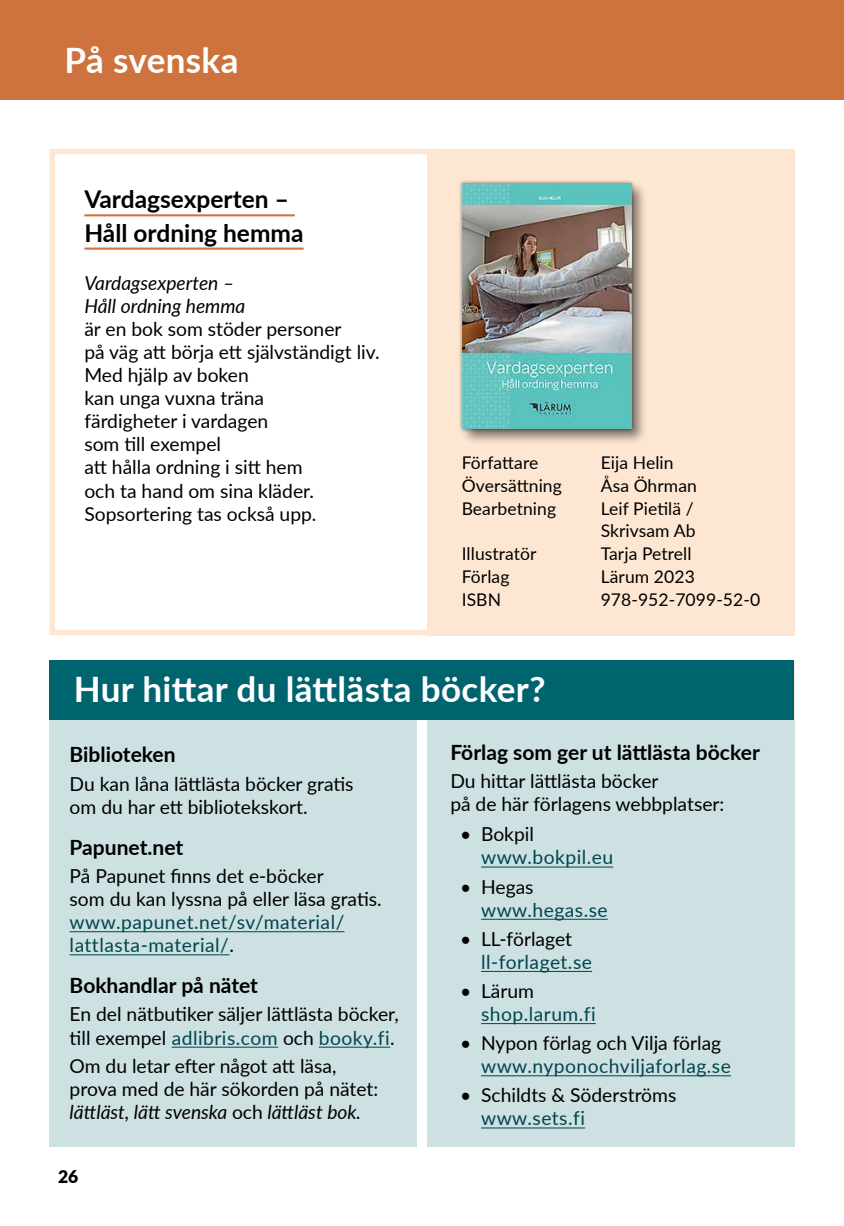
<style>
.page{position:relative;width:844px;height:1226px;background:#fff}
.page>*{position:absolute;margin:0;border:0;box-sizing:border-box;transform-origin:0 0}
.Sivun_otsikko_valk{font:700 35px "Lato";letter-spacing:.01em;color:#fff}
.Kirjan_nimi_Svenska{font:700 24.5px/33.2px "Lato";color:#000}
.Leipaotsikko{font:700 21px "Lato";color:#000}
.Leipaa{font:19.25px/23.1px "Lato";color:#000}
.Kuvaus{font:19.25px/23.1px "Lato";color:#000}
.Leipalistaus{font:19.25px/23.1px "Lato";color:#000}
.Leipalistaus-2{font:19.25px/23.1px "Lato";letter-spacing:.025em;color:#00464d}
.Kuvaus-2{font:italic 19.25px/23.1px "Lato";color:#000}
.Tiedot{font:17.5px/22.8px "Lato";letter-spacing:.005em;color:#000}
.t1{font:900 17.5px "Lato";color:#000}
.s1{color:#00464d}
.s2{font-style:italic}
.s3{color:#000}
</style>
<div class="page">
<div style="left:427px;top:149px;width:367px;height:486px;background:#fee7d2"></div>
<svg style="left:49px;top:149px;width:393px;height:487px"></svg>
<div style="left:50px;top:719px;width:367px;height:427px;background:#cde0e2"></div>
<div style="left:427px;top:719px;width:367px;height:427px;background:#cde0e2"></div>
<div style="left:50px;top:660px;width:744px;height:59px;background:#00646e"></div>
<div style="left:0;top:0;width:843px;height:99px;background:#ce723e"></div>
<hr style="left:84px;top:214px;width:211px;height:2px;background:#ce723e">
<hr style="left:84px;top:247px;width:219px;height:3px;background:#ce723e">
<hr style="left:70px;top:931px;width:274px;height:1px;background:#00464d">
<hr style="left:70px;top:954px;width:159px;height:1px;background:#00464d">
<hr style="left:172px;top:1046px;width:106px;height:1px;background:#00464d">
<hr style="left:319px;top:1046px;width:71px;height:1px;background:#00464d">
<hr style="left:481px;top:866px;width:132px;height:1px;background:#00464d">
<hr style="left:481px;top:918px;width:126px;height:1px;background:#00464d">
<hr style="left:481px;top:971px;width:111px;height:1px;background:#00464d">
<hr style="left:481px;top:1023px;width:114px;height:1px;background:#00464d">
<hr style="left:481px;top:1075px;width:249px;height:1px;background:#00464d">
<hr style="left:481px;top:1127px;width:104px;height:1px;background:#00464d">
<div style="left:459px;top:181px;width:188px;height:264px;background:#000;opacity:.5"></div>
<div style="left:458px;top:180px;width:177px;height:252px;background:#000;opacity:.5"></div>
<img style="left:462px;top:184px;width:169px;height:245px">
<h1 class="Sivun_otsikko_valk" style="left:64px;top:34px;width:175px">På svenska</h1>
<h3 class="Kirjan_nimi_Svenska" style="left:84px;top:182px;width:220px">Vardagsexperten –<br>Håll ordning hemma</h3>
<p class="Kuvaus-2" style="left:84px;top:270px;width:162px">Vardagsexperten –<br>Håll ordning hemma</p>
<p class="Kuvaus" style="left:84px;top:316px;width:258px">är en bok som stöder personer</p>
<p class="Kuvaus" style="left:84px;top:339px;width:297px">på väg att börja ett självständigt liv.</p>
<p class="Kuvaus" style="left:84px;top:362px;width:166px">Med hjälp av boken</p>
<p class="Kuvaus" style="left:84px;top:386px;width:181px">kan unga vuxna träna</p>
<p class="Kuvaus" style="left:84px;top:409px;width:185px">färdigheter i vardagen</p>
<p class="Kuvaus" style="left:84px;top:432px;width:220px">som till exempel<br>att hålla ordning i sitt hem</p>
<p class="Kuvaus" style="left:84px;top:478px;width:231px">och ta hand om sina kläder.</p>
<p class="Kuvaus" style="left:84px;top:501px;width:233px">Sopsortering tas också upp.</p>
<p class="Tiedot" style="left:461px;top:450px;width:78px">Författare</p>
<p class="Tiedot" style="left:600px;top:450px;width:74px">Eija Helin</p>
<p class="Tiedot" style="left:461px;top:473px;width:102px">Översättning</p>
<p class="Tiedot" style="left:600px;top:473px;width:98px">Åsa Öhrman</p>
<p class="Tiedot" style="left:461px;top:496px;width:96px">Bearbetning</p>
<p class="Tiedot" style="left:600px;top:496px;width:96px">Leif Pietilä /<br>Skrivsam Ab</p>
<p class="Tiedot" style="left:461px;top:541px;width:76px">Illustratör</p>
<p class="Tiedot" style="left:600px;top:541px;width:92px">Tarja Petrell</p>
<p class="Tiedot" style="left:461px;top:564px;width:49px">Förlag</p>
<p class="Tiedot" style="left:600px;top:564px;width:96px">Lärum 2023</p>
<p class="Tiedot" style="left:461px;top:587px;width:41px">ISBN</p>
<p class="Tiedot" style="left:600px;top:587px;width:161px">978-952-7099-52-0</p>
<h2 class="Sivun_otsikko_valk" style="left:74px;top:664px;width:473px">Hur hittar du lättlästa böcker?</h2>
<p class="Leipaotsikko" style="left:70px;top:739px;width:107px">Biblioteken</p>
<p class="Leipaa" style="left:70px;top:771px;width:285px">Du kan låna lättlästa böcker gratis om du har ett bibliotekskort.</p>
<p class="Leipaotsikko" style="left:70px;top:831px;width:115px">Papunet.net</p>
<p class="Leipaa" style="left:70px;top:863px;width:313px">På Papunet finns det e-böcker<br>som du kan lyssna på eller läsa gratis. <span class="s1">www.papunet.net/sv/material/ lattlasta-material/</span>.</p>
<p class="Leipaotsikko" style="left:70px;top:970px;width:190px">Bokhandlar på nätet</p>
<p class="Leipaa" style="left:70px;top:1001px;width:330px">En del nätbutiker säljer lättlästa böcker, till exempel <span class="s1">adlibris.com</span> och <span class="s1">booky.fi</span>.</p>
<p class="Leipaa" style="left:70px;top:1053px;width:310px">Om du letar efter något att läsa, prova med de här sökorden på nätet: <span class="s2">lättläst, lätt svenska</span> och <span class="s2">lättläst bok.</span></p>
<p class="t1" style="left:58px;top:1163px;width:22px">26</p>
<p class="Leipaotsikko" style="left:450px;top:737px;width:311px">Förlag som ger ut lättlästa böcker</p>
<p class="Leipaa" style="left:450px;top:768px;width:275px">Du hittar lättlästa böcker<br>på de här förlagens webbplatser:</p>
<p class="Leipalistaus-2" style="left:481px;top:821px;width:134px;text-indent:-21px"><span class="s3">• Bokpil </span>www.bokpil.eu</p>
<p class="Leipalistaus-2" style="left:481px;top:874px;width:128px;text-indent:-21px"><span class="s3">• Hegas </span>www.hegas.se</p>
<p class="Leipalistaus-2" style="left:481px;top:926px;width:112px;text-indent:-21px"><span class="s3">• LL-förlaget </span>ll-forlaget.se</p>
<p class="Leipalistaus-2" style="left:481px;top:978px;width:116px;text-indent:-21px"><span class="s3">• Lärum </span>shop.larum.fi</p>
<p class="Leipalistaus" style="left:481px;top:1030px;width:251px;text-indent:-21px">• Nypon förlag och Vilja förlag <span class="s1">www.nyponochviljaforlag.se</span></p>
<p class="Leipalistaus" style="left:481px;top:1082px;width:197px;text-indent:-21px">• Schildts &amp; Söderströms <span class="s1">www.sets.fi</span></p>
</div>
